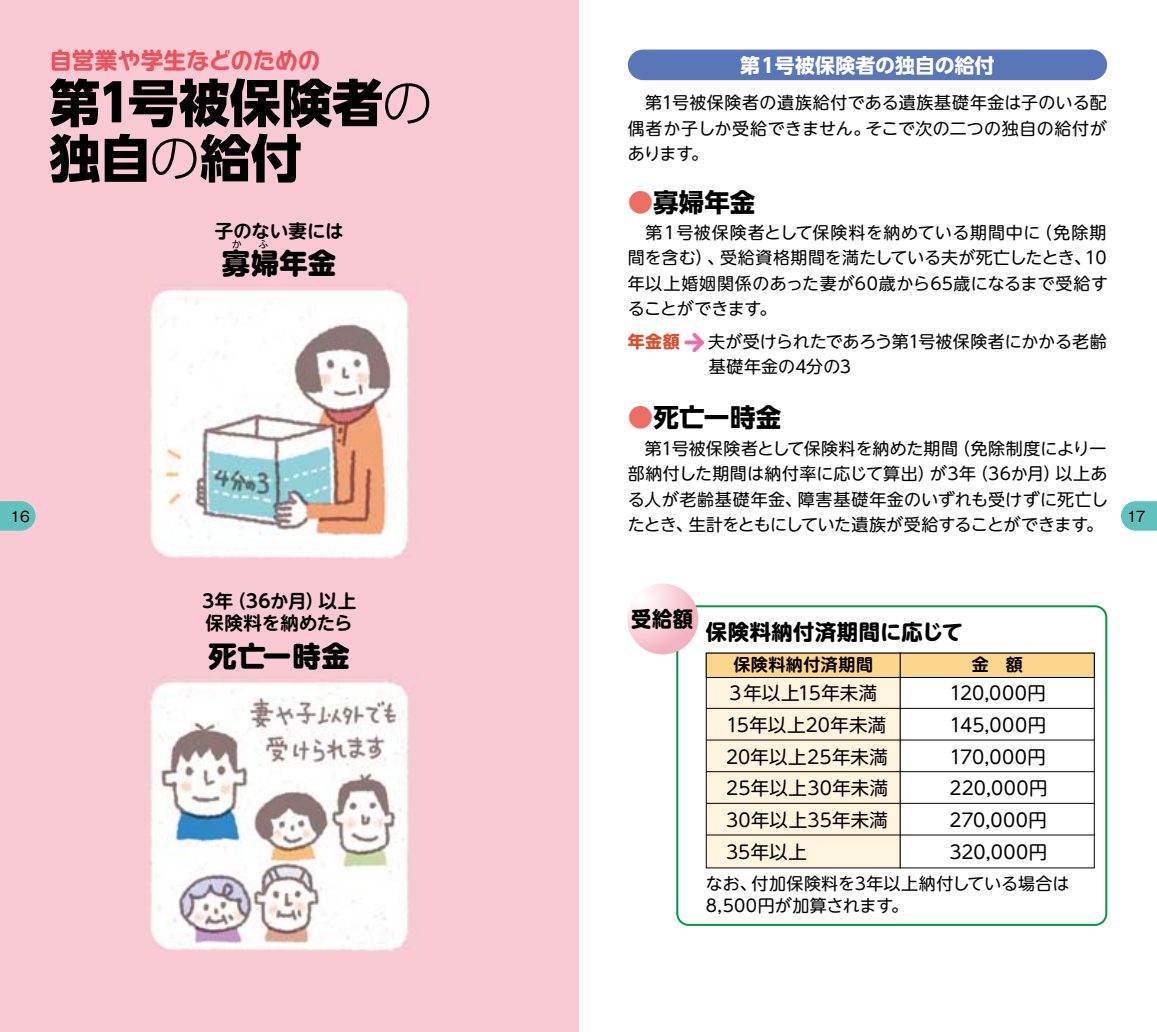
<style>
.page{position:relative;width:1157px;height:1032px;background:#fff}
.page>*{position:absolute;margin:0;border:0;box-sizing:border-box;transform-origin:0 0}
.t1{font:800 51px/55.2px "UD Shin Go Pro";letter-spacing:-.005em;color:#000}
.t2{font:800 28.4px "UD Shin M Go Pro";letter-spacing:.015em;color:#000}
.t3{font:700 25.6px "UD Shin Go Pro";letter-spacing:.005em;color:#000}
.t4{font:700 22.6px "Capie N Std";letter-spacing:-.01em;color:#ea545d}
.t5{font:700 21.2px "UD Shin M Go Pro";letter-spacing:.025em;color:#000}
.t6{font:700 21.2px "UD Shin M Go Pro";letter-spacing:.025em;color:#000;scale:.95 1}
.t7{font:700 19.8px "UD Shin Go Pro";letter-spacing:.01em;color:#fff}
.t8{font:18.4px/31.8px "UD Shin M Go Pro";letter-spacing:.02em;color:#000}
.t9{font:700 18.4px/22.2px "UD Shin M Go Pro De";letter-spacing:.005em;color:#000}
.t10{font:17px/25.6px "UD Shin M Go Pro";letter-spacing:.005em;color:#000;text-align:justify}
.t11{font:700 17px "UD Shin M Go Pro De";letter-spacing:.03em;color:#000}
.t12{font:14.2px "Gothic MB101 Pro";color:#000}
.t13{font:10px "UD Shin M Go Pro";color:#000}
.s1{font-family:"UD Shin M Go Pro"}
.s2{font-weight:300}
.s3{color:#ec6e65}
.s4{font-weight:700;color:#db4f2e}
</style>
<div class="page">
<div style="left:676px;top:605px;width:431px;height:321px;border:2px solid #094;border-radius:11px"></div>
<img style="left:0;top:0;width:578px;height:1032px">
<div style="left:628px;top:50px;width:479px;height:30px;background:#5976b9;border-radius:15px"></div>
<svg style="left:0;top:501px;width:36px;height:30px"></svg>
<svg style="left:1121px;top:501px;width:36px;height:30px"></svg>
<svg style="left:689px;top:333px;width:15px;height:19px"></svg>
<svg style="left:686px;top:340px;width:16px;height:4px"></svg>
<div style="left:706px;top:653px;width:194px;height:215px;background:#fff4dd"></div>
<div style="left:706px;top:653px;width:194px;height:215px;border:1px solid #000"></div>
<div style="left:900px;top:653px;width:194px;height:215px;border:1px solid #000"></div>
<div style="left:706px;top:653px;width:194px;height:24px;background:#fcd68c"></div>
<div style="left:706px;top:653px;width:194px;height:25px;border:1px solid #000"></div>
<div style="left:900px;top:653px;width:194px;height:24px;background:#fcd68c"></div>
<div style="left:900px;top:653px;width:194px;height:25px;border:1px solid #000"></div>
<hr style="left:706px;top:835px;width:388px;height:1px;background:#000">
<hr style="left:706px;top:803px;width:388px;height:1px;background:#000">
<hr style="left:706px;top:771px;width:388px;height:1px;background:#000">
<hr style="left:706px;top:740px;width:388px;height:1px;background:#000">
<hr style="left:706px;top:708px;width:388px;height:1px;background:#000">
<svg style="left:627px;top:583px;width:71px;height:71px;background:#f8d0d9"></svg>
<h3 class="t4" style="left:49px;top:43px;width:273px"><span class="s1">自営業</span>や<span class="s1">学生</span>などのための</h3>
<h1 class="t1" style="left:49px;top:74px;width:385px">第1号被保険者<span class="s2">の</span>独自<span class="s2">の</span>給付</h1>
<p class="t9" style="left:215px;top:219px;width:130px">子のない妻には</p>
<h2 class="t2" style="left:222px;top:240px;width:116px">寡婦年金</h2>
<p class="t13" style="left:232px;top:236px;width:38px">か　　ふ</p>
<p class="t7" style="left:740px;top:49px;width:256px">第１号被保険者の独自の給付</p>
<p class="t10" style="left:628px;top:89px;width:480px">　第1号被保険者の遺族給付である遺族基礎年金は子のいる配偶者か子しか受給できません。そこで次の二つの独自の給付があります。</p>
<h3 class="t3" style="left:628px;top:181px;width:129px"><span class="s3">●</span>寡婦年金</h3>
<p class="t10" style="left:628px;top:218px;width:482px">　第１号被保険者として保険料を納めている期間中に（免除期間を含む）、受給資格期間を満たしている夫が死亡したとき、10年以上婚姻関係のあった妻が60歳から65歳になるまで受給することができます。</p>
<p class="t10" style="left:708px;top:328px;width:399px;text-indent:-81px"><span class="s4">年金額</span>　 夫が受けられたであろう第1号被保険者にかかる老齢基礎年金の4分の3</p>
<h3 class="t3" style="left:628px;top:396px;width:155px"><span class="s3">●</span>死亡一時金</h3>
<p class="t10" style="left:628px;top:435px;width:482px">　第1号被保険者として保険料を納めた期間（免除制度により一部納付した期間は納付率に応じて算出）が3年（36か月）以上ある人が老齢基礎年金、障害基礎年金のいずれも受けずに死亡したとき、生計をともにしていた遺族が受給することができます。</p>
<p class="t12" style="left:10px;top:505px;width:21px">16</p>
<p class="t12" style="left:1127px;top:505px;width:20px">17</p>
<p class="t9" style="left:202px;top:589px;width:156px">3年（36か月）以上保険料を納めたら</p>
<h2 class="t2" style="left:209px;top:633px;width:143px">死亡一時金</h2>
<p class="t6" style="left:631px;top:602px;width:66px">受給額</p>
<p class="t5" style="left:706px;top:614px;width:259px">保険料納付済期間に応じて</p>
<p class="t11" style="left:733px;top:651px;width:141px">保険料納付済期間</p>
<p class="t11" style="left:971px;top:651px;width:52px">金　額</p>
<p class="t8" style="left:726px;top:676px;width:164px">３年以上15年未満<br>15年以上20年未満<br>20年以上25年未満<br>25年以上30年未満<br>30年以上35年未満<br>35年以上</p>
<p class="t8" style="left:949px;top:676px;width:100px;text-align:justify">120,000円145,000円170,000円220,000円270,000円320,000円</p>
<p class="t10" style="left:706px;top:872px;width:365px;line-height:21.2px">なお、付加保険料を3年以上納付している場合は<br>8,500円が加算されます。</p>
</div>
